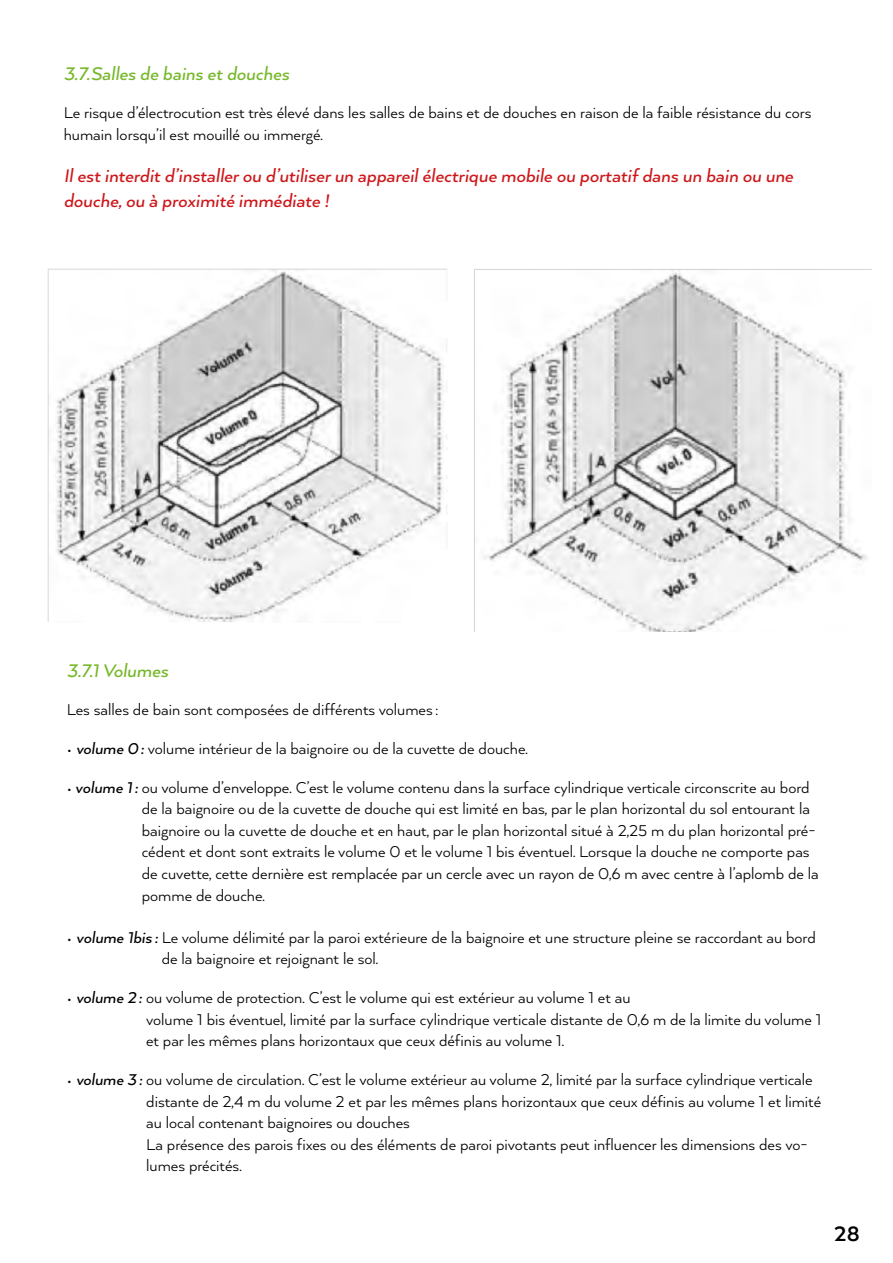
<style>
.page{position:relative;width:893px;height:1263px;background:#fff}
.page>*{position:absolute;margin:0;border:0;box-sizing:border-box;transform-origin:0 0}
.t1{font:700 24px "Arquitecta";color:#000}
.t2{font:italic 500 21px/25.2px "Arquitecta";color:#cd171a}
.t3{font:italic 500 21px "Arquitecta";color:#76b82a}
.t4{font:18px/21.6px "Arquitecta";color:#000}
.s1{font-weight:500;font-style:italic}
</style>
<div class="page">
<img style="left:47px;top:268px;width:400px;height:354px">
<img style="left:474px;top:269px;width:398px;height:362px">
<p class="t3" style="left:64px;top:60px;width:227px">3.7.Salles de bains et douches</p>
<p class="t4" style="left:64px;top:101px;width:749px">Le risque d’électrocution est très élevé dans les salles de bains et de douches en raison de la faible résistance du cors humain lorsqu’il est mouillé ou immergé.</p>
<p class="t2" style="left:64px;top:162px;width:731px">Il est interdit d’installer ou d’utiliser un appareil électrique mobile ou portatif dans un bain ou une douche, ou à proximité immédiate !</p>
<p class="t3" style="left:67px;top:657px;width:103px">3.7.1 Volumes</p>
<p class="t4" style="left:67px;top:698px;width:373px">Les salles de bain sont composées de différents volumes :</p>
<p class="t4" style="left:67px;top:737px;width:462px">• <span class="s1">volume 0 :</span> volume intérieur de la baignoire ou de la cuvette de douche.</p>
<p class="t4" style="left:142px;top:776px;width:678px;text-indent:-75px">• <span class="s1">volume 1 :</span> ou volume d’enveloppe. C’est le volume contenu dans la surface cylindrique verticale circonscrite au bord de la baignoire ou de la cuvette de douche qui est limité en bas, par le plan horizontal du sol entourant la baignoire ou la cuvette de douche et en haut, par le plan horizontal situé à 2,25 m du plan horizontal pré&shy;cédent et dont sont extraits le volume 0 et le volume 1 bis éventuel. Lorsque la douche ne comporte pas de cuvette, cette dernière est remplacée par un cercle avec un rayon de 0,6 m avec centre à l’aplomb de la pomme de douche.</p>
<p class="t4" style="left:162px;top:926px;width:655px;text-indent:-95px">• <span class="s1">volume 1bis :</span> Le volume délimité par la paroi extérieure de la baignoire et une structure pleine se raccordant au bord de la baignoire et rejoignant le sol.</p>
<p class="t4" style="left:146px;top:986px;width:677px;text-indent:-79px">• <span class="s1">volume 2 :</span> ou volume de protection. C’est le volume qui est extérieur au volume 1 et au<br>volume 1 bis éventuel, limité par la surface cylindrique verticale distante de 0,6 m de la limite du volume 1 et par les mêmes plans horizontaux que ceux définis au volume 1.</p>
<p class="t4" style="left:146px;top:1068px;width:676px;text-indent:-79px">• <span class="s1">volume 3 :</span> ou volume de circulation. C’est le volume extérieur au volume 2, limité par la surface cylindrique verticale distante de 2,4 m du volume 2 et par les mêmes plans horizontaux que ceux définis au volume 1 et limité au local contenant baignoires ou douches<br>La présence des parois fixes ou des éléments de paroi pivotants peut influencer les dimensions des vo&shy;lumes précités.</p>
<h1 class="t1" style="left:834px;top:1219px;width:27px">28</h1>
</div>
